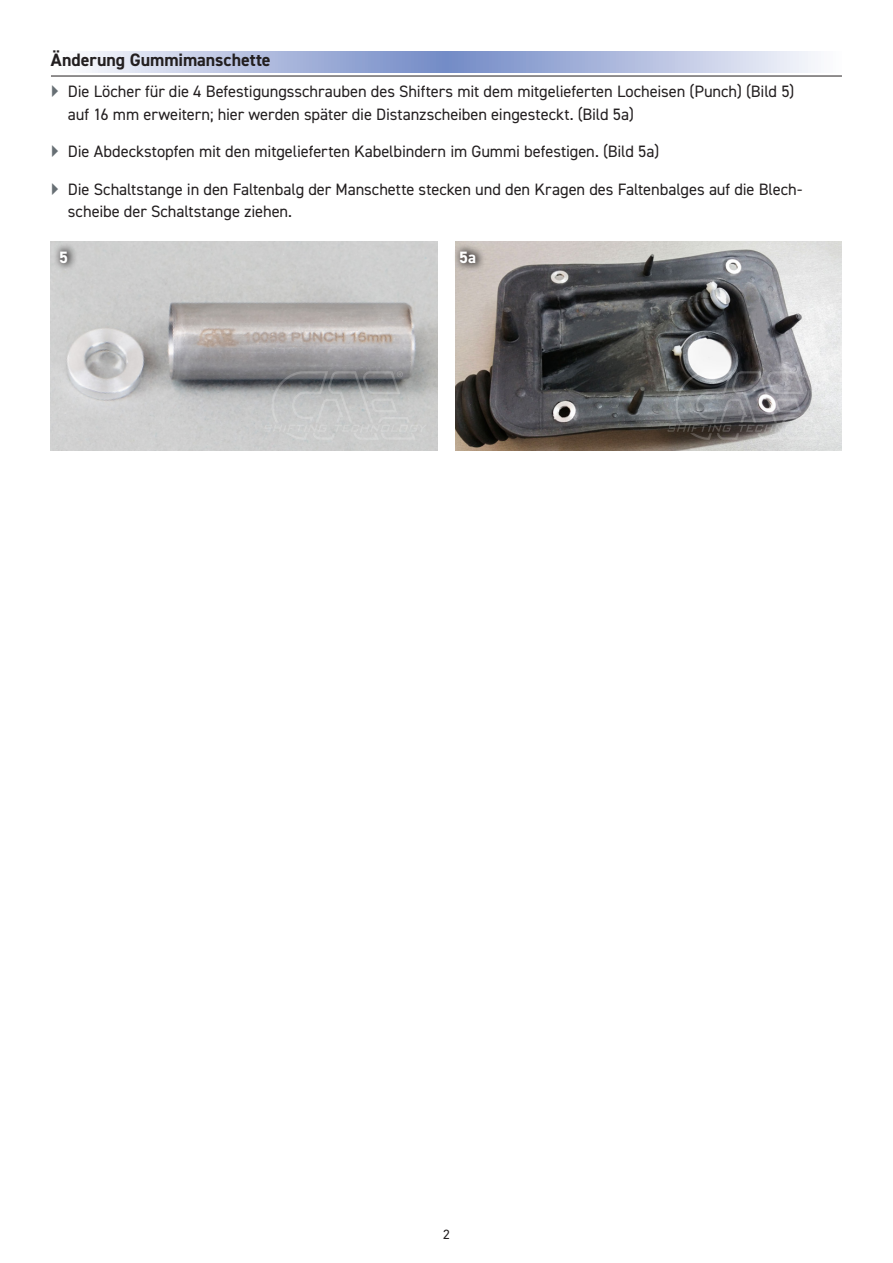
<style>
.page{position:relative;width:893px;height:1263px;background:#fff}
.page>*{position:absolute;margin:0;border:0;box-sizing:border-box;transform-origin:0 0}
.Inhaltsüberschrift{font:700 18px "DIN2014";letter-spacing:-.005em;color:#231f20}
.Fliesstext_normal_ohne_Abstand{font:16.5px/22.5px "DIN2014";letter-spacing:-.005em;color:#231f20}
.Fliesstext_normal_ohne_Abstand-2{font:700 16.5px "DIN2014";color:#fff}
.t1{font:13.5px "DIN2014";color:#231f20}
</style>
<div class="page">
<img style="left:455px;top:241px;width:387px;height:210px">
<img style="left:51px;top:241px;width:387px;height:210px">
<svg style="left:667px;top:371px;width:164px;height:69px;background:#8c8c8e"></svg>
<svg style="left:263px;top:371px;width:164px;height:69px;background:#b0b1b2"></svg>
<div style="left:453px;top:242px;width:33px;height:30px;background:#231f20;opacity:.68"></div>
<div style="left:53px;top:242px;width:25px;height:30px;background:#231f20;opacity:.68"></div>
<svg style="left:86px;top:51px;width:729px;height:21px;background:#b1bddf"></svg>
<hr style="left:51px;top:76px;width:791px;height:1px;background:#231f20">
<p class="Inhaltsüberschrift" style="left:51px;top:48px;width:221px">Änderung Gummimanschette</p>
<p class="Fliesstext_normal_ohne_Abstand" style="left:68px;top:80px;width:728px">Die Löcher für die 4 Befestigungsschrauben des Shifters mit dem mitgelieferten Locheisen (Punch) (Bild 5) auf 16 mm erweitern; hier werden später die Distanzscheiben eingesteckt. (Bild 5a)</p>
<p class="Fliesstext_normal_ohne_Abstand" style="left:68px;top:140px;width:593px">Die Abdeckstopfen mit den mitgelieferten Kabelbindern im Gummi befestigen. (Bild 5a)</p>
<p class="Fliesstext_normal_ohne_Abstand" style="left:68px;top:178px;width:736px">Die Schaltstange in den Faltenbalg der Manschette stecken und den Kragen des Faltenbalges auf die Blech&shy;scheibe der Schaltstange ziehen.</p>
<p class="Fliesstext_normal_ohne_Abstand-2" style="left:59px;top:246px;width:10px">5</p>
<p class="Fliesstext_normal_ohne_Abstand-2" style="left:459px;top:246px;width:19px">5a</p>
<p class="t1" style="left:443px;top:1226px;width:8px">2</p>
</div>
